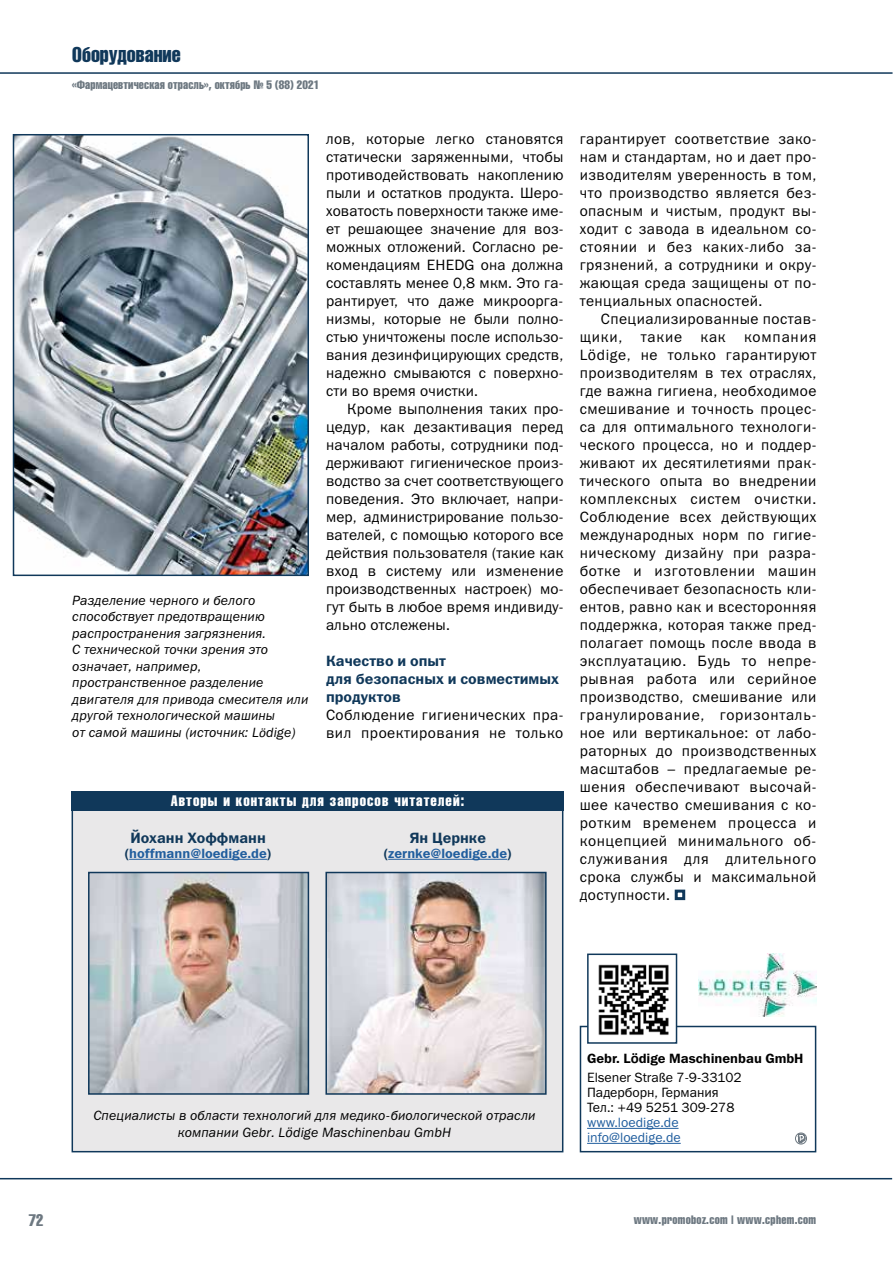
<style>
.page{position:relative;width:893px;height:1263px;background:#fff}
.page>*{position:absolute;margin:0;border:0;box-sizing:border-box;transform-origin:0 0}
.t1{font:21px "Helios Compressed";color:#10385a}
.t2{font:16.5px "Helios Compressed";color:#6d7881;scale:.95 1}
.t3{font:15px/18px "Franklin Gothic Book C";letter-spacing:.03em;color:#000;text-align:justify}
.t4{font:15px/18px "Franklin Gothic Demi C";color:#10385a}
.t5{font:15px "Helios Compressed";letter-spacing:.07em;color:#fff}
.t6{font:italic 13.5px/16.5px "Franklin Gothic Book C";letter-spacing:.01em;color:#000;text-align:center}
.t7{font:13.5px/15px "Franklin Gothic Book C";color:#000}
.t8{font:13.5px "Franklin Gothic Demi C";color:#215e9e}
.t9{font:13.5px/15px "Franklin Gothic Book C";color:#215e9e}
.t10{font:13.5px "Franklin Gothic Demi C";color:#000}
.t11{font:12px "Helios Compressed";letter-spacing:.01em;color:#6d7881}
.s1{font-family:"Calibri"}
.s2{color:#10385a}
.s3{font-family:"Calibri";font-size:16.5px}
.s4{font-family:"Calibri";font-size:15px}
.s5{font-family:"Calibri";font-weight:700;font-size:15px}
</style>
<div class="page">
<hr style="left:0;top:72px;width:892px;height:2px;background:#10385a">
<hr style="left:0;top:1178px;width:892px;height:1px;background:#10385a">
<div style="left:580px;top:1026px;width:236px;height:126px;background:#fff;border:2px solid #10385a"></div>
<hr style="left:587px;top:1128px;width:91px;height:1px;background:#215e9e">
<hr style="left:587px;top:1143px;width:94px;height:1px;background:#215e9e">
<img style="left:699px;top:953px;width:117px;height:63px">
<div style="left:72px;top:792px;width:491px;height:360px;background:#e9e8e9;border:2px solid #10385a"></div>
<hr style="left:129px;top:859px;width:138px;height:1px;background:#215e9e">
<hr style="left:388px;top:859px;width:119px;height:1px;background:#215e9e">
<div style="left:71px;top:791px;width:493px;height:19px;background:#10385a"></div>
<img style="left:91px;top:875px;width:215px;height:217px">
<div style="left:88px;top:872px;width:221px;height:223px;border:2px solid #10385a"></div>
<img style="left:328px;top:875px;width:216px;height:217px">
<div style="left:325px;top:872px;width:222px;height:223px;border:2px solid #10385a"></div>
<img style="left:16px;top:137px;width:290px;height:436px">
<div style="left:13px;top:134px;width:296px;height:442px;border:2px solid #10385a"></div>
<div style="left:675px;top:890px;width:10px;height:10px;border:3px solid #10385a"></div>
<div style="left:795px;top:1133px;width:12px;height:11px;border:1px solid #6d7881;border-radius:50%"></div>
<svg style="left:798px;top:1134px;width:8px;height:9px"></svg>
<div style="left:588px;top:954px;width:88px;height:89px;background:#fff"></div>
<img style="left:598px;top:964px;width:71px;height:71px">
<div style="left:587px;top:953px;width:90px;height:91px;border:2px solid #10385a"></div>
<h1 class="t1" style="left:72px;top:42px;width:110px">Оборудование</h1>
<p class="t11" style="left:72px;top:77px;width:248px">«Фармацевтическая отрасль», октябрь № 5 (88) 2021</p>
<p class="t6" style="left:72px;top:592px;width:238px;text-align:left">Разделение черного и белого способствует предотвращению распространения загрязнения.<br>С технической точки зрения это означает, например, пространственное разделение двигателя для привода смесителя или другой технологической машины<br>от самой машины (источник: L<span class="s1">ö</span>dige)</p>
<p class="t3" style="left:326px;top:130px;width:239px">лов, которые легко становятся статически заряженными, чтобы противодействовать накоплению пыли и остатков продукта. Шеро&shy;ховатость поверхности также име&shy;ет решающее значение для воз&shy;можных отложений. Согласно ре&shy;комендациям EHEDG она должна составлять менее 0,8 мкм. Это га&shy;рантирует, что даже микроорга&shy;низмы, которые не были полно&shy;стью уничтожены после использо&shy;вания дезинфицирующих средств, надежно смываются с поверхно&shy;сти во время очистки.</p>
<p class="t3" style="left:326px;top:400px;width:239px;text-indent:21px">Кроме выполнения таких про&shy;цедур, как дезактивация перед началом работы, сотрудники под&shy;держивают гигиеническое произ&shy;водство за счет соответствующего поведения. Это включает, напри&shy;мер, администрирование пользо&shy;вателей, с помощью которого все действия пользователя (такие как вход в систему или изменение производственных настроек) мо&shy;гут быть в любое время индивиду&shy;ально отслежены.</p>
<p class="t4" style="left:326px;top:652px;width:235px">Качество и опыт<br>для безопасных и совместимых продуктов</p>
<p class="t3" style="left:326px;top:706px;width:239px">Соблюдение гигиенических пра&shy;вил проектирования не только</p>
<p class="t5" style="left:171px;top:791px;width:295px">Авторы и контакты для запросов читателей:</p>
<p class="t4" style="left:130px;top:828px;width:137px">Йоханн Хоффманн</p>
<p class="t8" style="left:125px;top:846px;width:148px"><span class="s2">(</span>hoffmann@loedige.de<span class="s2">)</span></p>
<p class="t4" style="left:409px;top:828px;width:78px">Ян Цернке</p>
<p class="t8" style="left:384px;top:846px;width:129px"><span class="s2">(</span>zernke@loedige.de<span class="s2">)</span></p>
<p class="t3" style="left:580px;top:130px;width:238px">гарантирует соответствие зако&shy;нам и стандартам, но и дает про&shy;изводителям уверенность в том, что производство является без&shy;опасным и чистым, продукт вы&shy;ходит с завода в идеальном со&shy;стоянии и без каких-либо за&shy;грязнений, а сотрудники и окру&shy;жающая среда защищены от по&shy;тенциальных опасностей.</p>
<p class="t3" style="left:580px;top:310px;width:238px;text-indent:21px">Специализированные постав&shy;щики, такие как компания L<span class="s3">ö</span>dige, не только гарантируют производителям в тех отраслях, где важна гигиена, необходимое смешивание и точность процес&shy;са для оптимального технологи&shy;ческого процесса, но и поддер&shy;живают их десятилетиями прак&shy;тического опыта во внедрении комплексных систем очистки.<br>Соблюдение всех действующих международных норм по гигие&shy;ническому дизайну при разра&shy;ботке и изготовлении машин обеспечивает безопасность кли&shy;ентов, равно как и всесторонняя поддержка, которая также пред&shy;полагает помощь после ввода в эксплуатацию. Будь то непре&shy;рывная работа или серийное производство, смешивание или гранулирование, горизонталь&shy;ное или вертикальное: от лабо&shy;раторных до производственных масштабов – предлагаемые ре&shy;шения обеспечивают высочай&shy;шее качество смешивания с ко&shy;ротким временем процесса и концепцией минимального об&shy;служивания для длительного срока службы и максимальной доступности.</p>
<p class="t2" style="left:29px;top:1210px;width:17px">72</p>
<p class="t6" style="left:93px;top:1107px;width:443px">Специалисты в области технологий для медико-биологической отрасли компании Gebr. L<span class="s4">ö</span>dige Maschinenbau GmbH</p>
<p class="t10" style="left:587px;top:1050px;width:218px">Gebr. L<span class="s5">ö</span>dige Maschinenbau GmbH</p>
<p class="t7" style="left:587px;top:1070px;width:156px">Elsener Stra<span class="s1">ß</span>e 7-9-33102<br>Падерборн, Германия<br>Тел.: +49 5251 309-278</p>
<p class="t9" style="left:587px;top:1115px;width:95px">www.loedige.de info@loedige.de</p>
<p class="t11" style="left:634px;top:1213px;width:184px">www.promoboz.com | www.cphem.com</p>
</div>
